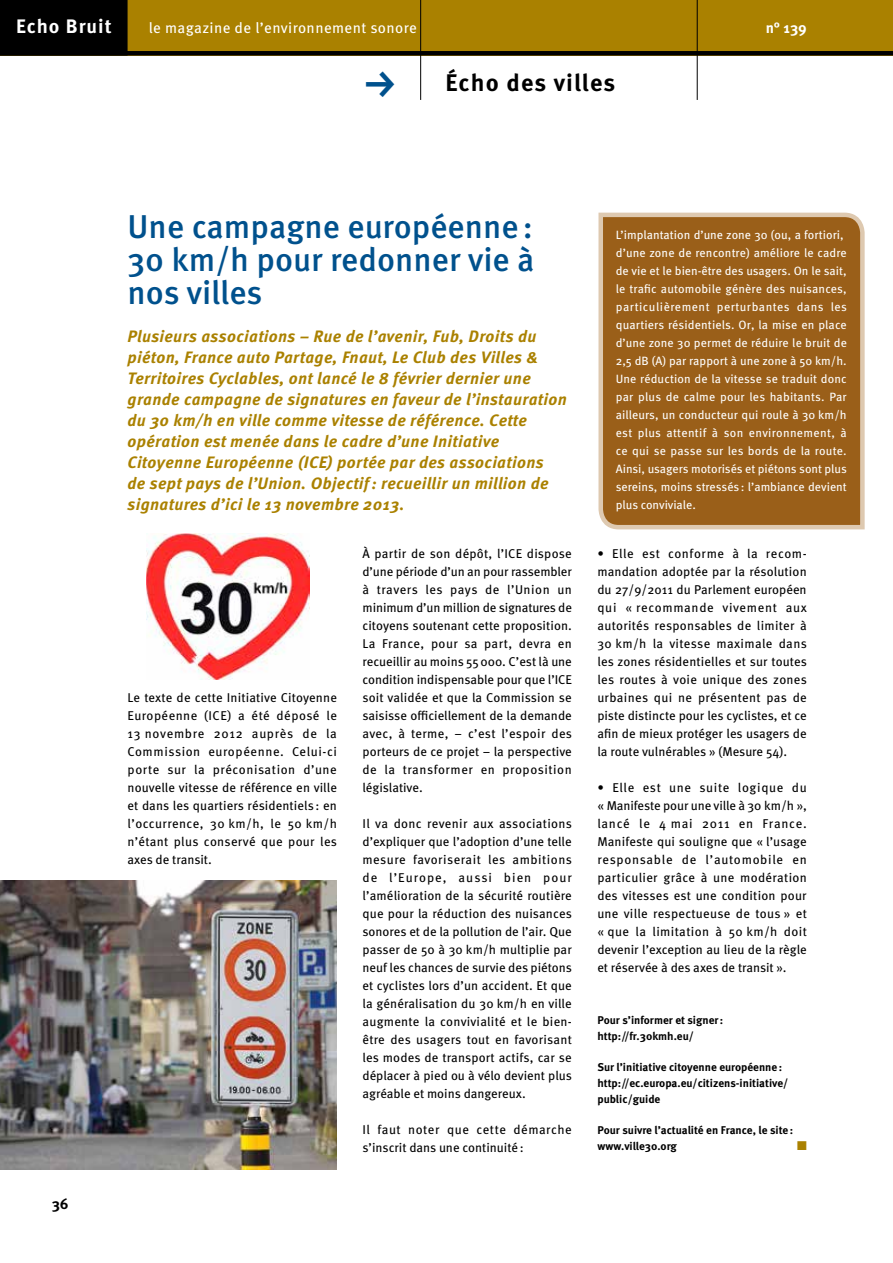
<style>
.page{position:relative;width:893px;height:1263px;background:#fff}
.page>*{position:absolute;margin:0;border:0;box-sizing:border-box;transform-origin:0 0}
.t1{font:45px "FF Dingbests";color:#00518d}
.t2{font:500 33px/33px "Meta OT";color:#00518d;text-align:justify}
.t3{font:700 24px "Meta OT";letter-spacing:.045em;color:#000}
.t4{font:700 19.5px "Meta OT";letter-spacing:.05em;color:#fff}
.t5{font:italic 700 16.5px/21px "Meta OT";letter-spacing:.02em;color:#aa8100}
.t6{font:15px "Meta OT";letter-spacing:.025em;color:#fff}
.t7{font:700 15px "Meta OT";color:#fff}
.t8{font:700 15px "Meta OT";color:#000}
.t9{font:12.75px/18px "Meta OT";color:#000;text-align:justify}
.t10{font:12.75px/18px "Meta OT";letter-spacing:.03em;color:#000}
.t11{font:12.75px "Zapf Dingbats ITC";color:#aa8100}
.t12{font:12px/18px "Meta OT";letter-spacing:.005em;color:#fff}
.t13{font:700 11.25px/15.8px "Meta OT";color:#000}
</style>
<div class="page">
<div style="left:0;top:0;width:893px;height:56px;background:#aa8100"></div>
<div style="left:0;top:0;width:128px;height:56px;background:#000"></div>
<hr style="left:420px;top:0;width:1px;height:100px;background:#000">
<hr style="left:697px;top:0;width:1px;height:100px;background:#000">
<div style="left:0;top:51px;width:893px;height:5px;background:#000"></div>
<svg style="left:598px;top:212px;width:267px;height:318px;background:#9e6623"></svg>
<img style="left:146px;top:534px;width:163px;height:145px">
<img style="left:0;top:880px;width:337px;height:289px">
<h3 class="t4" style="left:16px;top:14px;width:97px">Echo Bruit</h3>
<p class="t6" style="left:149px;top:19px;width:270px">le magazine de l’environnement sonore</p>
<h1 class="t1" style="left:356px;top:101px;width:35px;rotate:-90deg">g</h1>
<h3 class="t3" style="left:445px;top:67px;width:171px">Écho des villes</h3>
<p class="t7" style="left:766px;top:18px;width:43px">n° 139</p>
<p class="t8" style="left:52px;top:1194px;width:18px">36</p>
<h2 class="t2" style="left:128px;top:210px;width:409px">Une campagne européenne:<br>30 km/h pour redonner vie à nos villes</h2>
<p class="t5" style="left:128px;top:326px;width:441px">Plusieurs associations – Rue de l’avenir, Fub, Droits du piéton, France auto Partage, Fnaut, Le Club des Villes &amp; Territoires Cyclables, ont lancé le 8 février dernier une grande campagne de signatures en faveur de l’instauration du 30 km/h en ville comme vitesse de référence. Cette opération est menée dans le cadre d’une Initiative Citoyenne Européenne (ICE) portée par des associations<br>de sept pays de l’Union. Objectif : recueillir un million de signatures d’ici le 13 novembre 2013.</p>
<p class="t9" style="left:128px;top:689px;width:211px">Le texte de cette Initiative Citoyenne Européenne (ICE) a été déposé le 13 novembre 2012 auprès de la Commission européenne. Celui-ci porte sur la préconisation d’une nouvelle vitesse de référence en ville et dans les quartiers résidentiels : en l’occurrence, 30 km/h, le 50 km/h n’étant plus conservé que pour les axes de transit.</p>
<p class="t9" style="left:362px;top:545px;width:211px">À partir de son dépôt, l’ICE dispose d’une période d’un an pour rassembler à travers les pays de l’Union un minimum d’un million de signatures de citoyens soutenant cette proposition.<br>La France, pour sa part, devra en recueillir au moins 55000. C’est là une condition indispensable pour que l’ICE soit validée et que la Commission se saisisse officiellement de la demande avec, à terme, – c’est l’espoir des porteurs de ce projet – la perspective de la transformer en proposition législative.</p>
<p class="t9" style="left:362px;top:815px;width:211px">Il va donc revenir aux associations d’expliquer que l’adoption d’une telle mesure favoriserait les ambitions de l’Europe, aussi bien pour l’amélioration de la sécurité routière que pour la réduction des nuisances sonores et de la pollution de l’air. Que passer de 50 à 30 km/h multiplie par neuf les chances de survie des piétons et cyclistes lors d’un accident. Et que la généralisation du 30 km/h en ville augmente la convivialité et le bien&shy;être des usagers tout en favorisant les modes de transport actifs, car se déplacer à pied ou à vélo devient plus agréable et moins dangereux.</p>
<p class="t10" style="left:362px;top:1121px;width:211px">Il faut noter que cette démarche s’inscrit dans une continuité:</p>
<p class="t12" style="left:616px;top:226px;width:233px">L’implantation d’une zone 30 (ou, a fortiori, d’une zone de rencontre) améliore le cadre de vie et le bien-être des usagers. On le sait, le trafic automobile génère des nuisances, particulièrement perturbantes dans les quartiers résidentiels. Or, la mise en place d’une zone 30 permet de réduire le bruit de 2,5 dB (A) par rapport à une zone à 50 km/h.<br>Une réduction de la vitesse se traduit donc par plus de calme pour les habitants. Par ailleurs, un conducteur qui roule à 30 km/h est plus attentif à son environnement, à ce qui se passe sur les bords de la route.<br>Ainsi, usagers motorisés et piétons sont plus sereins, moins stressés : l’ambiance devient plus conviviale.</p>
<p class="t9" style="left:597px;top:545px;width:211px">• Elle est conforme à la recom&shy;mandation adoptée par la résolution du 27/9/2011 du Parlement européen qui « recommande vivement aux autorités responsables de limiter à 30 km/h la vitesse maximale dans les zones résidentielles et sur toutes les routes à voie unique des zones urbaines qui ne présentent pas de piste distincte pour les cyclistes, et ce afin de mieux protéger les usagers de la route vulnérables » (Mesure 54).</p>
<p class="t9" style="left:597px;top:779px;width:211px">• Elle est une suite logique du « Manifeste pour une ville à 30 km/h », lancé le 4 mai 2011 en France.<br>Manifeste qui souligne que « l’usage responsable de l’automobile en particulier grâce à une modération des vitesses est une condition pour une ville respectueuse de tous » et « que la limitation à 50 km/h doit devenir l’exception au lieu de la règle et réservée à des axes de transit ».</p>
<p class="t13" style="left:597px;top:1012px;width:127px">Pour s’informer et signer: http://fr.30kmh.eu/</p>
<p class="t13" style="left:597px;top:1059px;width:192px">Sur l’initiative citoyenne européenne: http://ec.europa.eu/citizens-initiative/ public/guide</p>
<p class="t13" style="left:597px;top:1122px;width:197px">Pour suivre l’actualité en France, le site: www.ville30.org</p>
<p class="t11" style="left:797px;top:1139px;width:11px">■</p>
</div>
